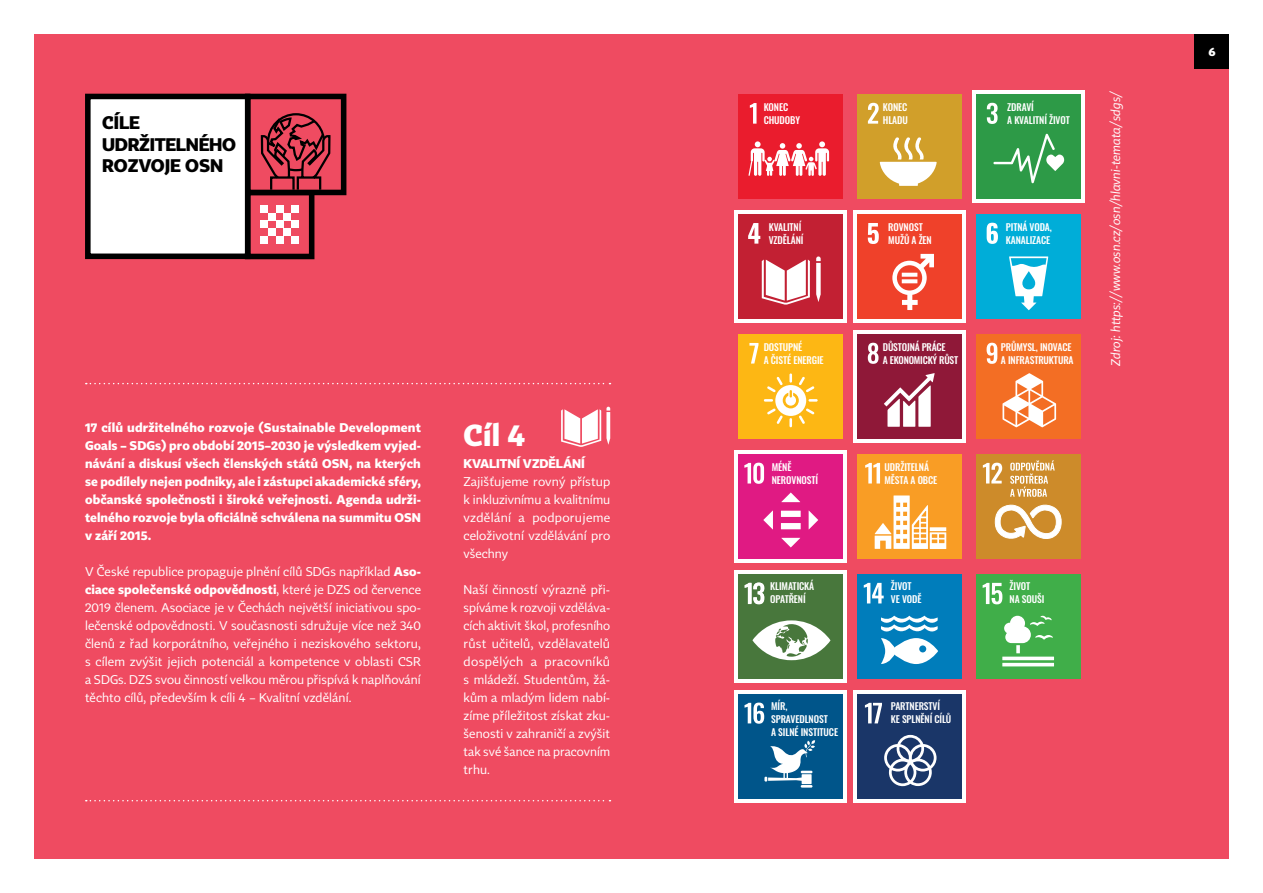
<style>
.page{position:relative;width:1263px;height:893px;background:#fff}
.page>*{position:absolute;margin:0;border:0;box-sizing:border-box;transform-origin:0 0}
.t1{font:700 30px "Tabac Sans";color:#fff}
.t2{font:700 18px/21.6px "Tabac Sans";letter-spacing:-.005em;color:#000}
.t3{font:12.45px/18px "Tabac Sans";letter-spacing:.01em;color:#fff;text-align:justify}
.t4{font:700 12.45px/18px "Tabac Sans";letter-spacing:.005em;color:#fff;text-align:justify}
.t5{font:italic 12.45px "Tabac Sans";letter-spacing:.005em;color:#fff}
.t6{font:700 12px "Tabac Sans";color:#fff}
.t7{font:500 9.6px/13px "Oswald";letter-spacing:-.01em;color:#fff}
.s1{font-weight:700}
</style>
<div class="page">
<div style="left:34px;top:34px;width:1195px;height:825px;background:#ef4b61"></div>
<div style="left:245px;top:190px;width:69px;height:69px;border:6px solid #000"></div>
<div style="left:245px;top:94px;width:101px;height:101px;background:#ef4b61;border:6px solid #000"></div>
<div style="left:85px;top:94px;width:165px;height:165px;background:#fff;border:6px solid #000"></div>
<div style="left:291px;top:205px;width:8px;height:8px;background:#fff"></div>
<div style="left:276px;top:205px;width:7px;height:8px;background:#fff"></div>
<div style="left:261px;top:205px;width:7px;height:8px;background:#fff"></div>
<div style="left:283px;top:213px;width:8px;height:8px;background:#fff"></div>
<div style="left:268px;top:213px;width:8px;height:8px;background:#fff"></div>
<div style="left:291px;top:221px;width:8px;height:7px;background:#fff"></div>
<div style="left:276px;top:221px;width:7px;height:7px;background:#fff"></div>
<div style="left:261px;top:221px;width:7px;height:7px;background:#fff"></div>
<div style="left:283px;top:228px;width:8px;height:8px;background:#fff"></div>
<div style="left:268px;top:228px;width:8px;height:8px;background:#fff"></div>
<div style="left:291px;top:236px;width:8px;height:8px;background:#fff"></div>
<div style="left:276px;top:236px;width:7px;height:8px;background:#fff"></div>
<div style="left:261px;top:236px;width:7px;height:8px;background:#fff"></div>
<div style="left:1195px;top:34px;width:34px;height:34px;background:#000"></div>
<svg style="left:86px;top:800px;width:524px;height:1px"></svg>
<div style="left:853px;top:690px;width:113px;height:113px;background:#fff"></div>
<div style="left:734px;top:690px;width:113px;height:113px;background:#fff"></div>
<div style="left:734px;top:570px;width:113px;height:113px;background:#fff"></div>
<div style="left:734px;top:450px;width:113px;height:113px;background:#fff"></div>
<div style="left:853px;top:330px;width:113px;height:113px;background:#fff"></div>
<div style="left:853px;top:210px;width:113px;height:113px;background:#fff"></div>
<div style="left:972px;top:90px;width:113px;height:113px;background:#fff"></div>
<div style="left:734px;top:210px;width:113px;height:113px;background:#fff"></div>
<svg style="left:86px;top:383px;width:524px;height:1px"></svg>
<svg style="left:260px;top:98px;width:72px;height:94px"></svg>
<div style="left:738px;top:94px;width:105px;height:105px;background:#ea1c2d"></div>
<svg style="left:748px;top:141px;width:81px;height:35px"></svg>
<svg style="left:750px;top:103px;width:6px;height:21px"></svg>
<div style="left:738px;top:454px;width:105px;height:105px;background:#e01a83"></div>
<div style="left:781px;top:523px;width:20px;height:6px;background:#fff"></div>
<div style="left:781px;top:511px;width:20px;height:6px;background:#fff"></div>
<svg style="left:781px;top:492px;width:19px;height:10px"></svg>
<svg style="left:809px;top:511px;width:9px;height:18px"></svg>
<svg style="left:781px;top:538px;width:19px;height:9px"></svg>
<svg style="left:763px;top:510px;width:10px;height:19px"></svg>
<svg style="left:744px;top:463px;width:20px;height:21px"></svg>
<div style="left:857px;top:454px;width:105px;height:105px;background:#f99d25"></div>
<svg style="left:875px;top:495px;width:71px;height:54px"></svg>
<svg style="left:865px;top:463px;width:15px;height:20px"></svg>
<div style="left:976px;top:454px;width:105px;height:105px;background:#cd8b2a"></div>
<svg style="left:994px;top:504px;width:68px;height:35px"></svg>
<svg style="left:983px;top:463px;width:19px;height:20px"></svg>
<svg style="left:1010px;top:460px;width:45px;height:37px"></svg>
<div style="left:738px;top:574px;width:105px;height:105px;background:#48773c"></div>
<svg style="left:752px;top:620px;width:78px;height:40px"></svg>
<svg style="left:744px;top:583px;width:20px;height:21px"></svg>
<div style="left:857px;top:574px;width:105px;height:105px;background:#007dbb"></div>
<svg style="left:881px;top:616px;width:57px;height:48px"></svg>
<svg style="left:864px;top:583px;width:20px;height:20px"></svg>
<div style="left:976px;top:574px;width:105px;height:105px;background:#40ae49"></div>
<hr style="left:1002px;top:657px;width:52px;height:3px;background:#fff">
<hr style="left:1002px;top:663px;width:52px;height:3px;background:#fff">
<svg style="left:1004px;top:616px;width:49px;height:37px"></svg>
<svg style="left:982px;top:583px;width:20px;height:21px"></svg>
<div style="left:738px;top:694px;width:105px;height:105px;background:#00558a"></div>
<svg style="left:764px;top:740px;width:51px;height:48px"></svg>
<svg style="left:744px;top:703px;width:20px;height:21px"></svg>
<div style="left:857px;top:694px;width:105px;height:105px;background:#1a3668"></div>
<svg style="left:884px;top:735px;width:52px;height:51px"></svg>
<svg style="left:865px;top:703px;width:17px;height:20px"></svg>
<div style="left:857px;top:94px;width:105px;height:105px;background:#d19f2a"></div>
<svg style="left:880px;top:137px;width:57px;height:49px"></svg>
<svg style="left:868px;top:103px;width:11px;height:21px"></svg>
<div style="left:976px;top:94px;width:105px;height:105px;background:#2d9a47"></div>
<svg style="left:993px;top:134px;width:71px;height:49px"></svg>
<svg style="left:987px;top:103px;width:10px;height:21px"></svg>
<div style="left:738px;top:214px;width:105px;height:105px;background:#c22033"></div>
<svg style="left:762px;top:260px;width:48px;height:45px"></svg>
<svg style="left:816px;top:256px;width:5px;height:46px"></svg>
<svg style="left:748px;top:223px;width:12px;height:21px"></svg>
<div style="left:857px;top:214px;width:105px;height:105px;background:#ef412a"></div>
<svg style="left:892px;top:254px;width:42px;height:56px"></svg>
<svg style="left:902px;top:273px;width:15px;height:4px"></svg>
<svg style="left:902px;top:279px;width:15px;height:4px"></svg>
<svg style="left:868px;top:223px;width:11px;height:21px"></svg>
<div style="left:976px;top:214px;width:105px;height:105px;background:#00add8"></div>
<svg style="left:1009px;top:256px;width:39px;height:54px"></svg>
<svg style="left:987px;top:223px;width:11px;height:21px"></svg>
<div style="left:738px;top:334px;width:105px;height:105px;background:#fdb714"></div>
<svg style="left:764px;top:373px;width:54px;height:54px"></svg>
<svg style="left:749px;top:343px;width:9px;height:21px"></svg>
<div style="left:857px;top:334px;width:105px;height:105px;background:#8f1838"></div>
<svg style="left:884px;top:373px;width:51px;height:54px"></svg>
<svg style="left:868px;top:343px;width:10px;height:21px"></svg>
<div style="left:976px;top:334px;width:105px;height:105px;background:#f36e24"></div>
<svg style="left:1002px;top:373px;width:54px;height:54px"></svg>
<svg style="left:986px;top:343px;width:11px;height:21px"></svg>
<svg style="left:561px;top:407px;width:49px;height:40px"></svg>
<h2 class="t2" style="left:102px;top:112px;width:59px">CÍLE<br>UDRŽITELN</h2>
<h2 class="t2" style="left:102px;top:134px;width:136px;text-indent:97px">ÉHO<br>ROZVOJE OSN</h2>
<p class="t4" style="left:85px;top:419px;width:338px">17 cílů udržitelného rozvoje (Sustainable Development Goals – SDGs) pro období 2015–2030 je výsledkem vyjed&shy;návání a diskusí všech členských států OSN, na kterých se podílely nejen podniky, ale i zástupci akademické sféry, občanské společnosti i široké veřejnosti. Agenda udrži&shy;telného rozvoje byla oficiálně schválena na summitu OSN v září 2015.</p>
<p class="t3" style="left:85px;top:563px;width:337px">V České republice propaguje plnění cílů SDGs například <span class="s1">Aso&shy;ciace společenské odpovědnosti</span>, které je DZS od července 2019 členem. Asociace je v Čechách největší iniciativou spo&shy;lečenské odpovědnosti. V současnosti sdružuje více než 340 členů z řad korporátního, veřejného i neziskového sektoru, s cílem zvýšit jejich potenciál a kompetence v oblasti CSR a SDGs. DZS svou činností velkou měrou přispívá k naplňování těchto cílů, především k cíli 4 – Kvalitní vzdělání.</p>
<h1 class="t1" style="left:463px;top:416px;width:63px">Cíl 4</h1>
<p class="t4" style="left:463px;top:455px;width:78px">Kvalitní vzdě</p>
<p class="t4" style="left:556px;top:455px;width:30px">lání</p>
<p class="t3" style="left:463px;top:473px;width:148px">Zajišťujeme rovný přístup k inkluzivnímu a kvalitnímu vzdělání a podporujeme celoživotní vzdělávání pro všechny</p>
<p class="t3" style="left:463px;top:581px;width:148px">Naší činností výrazně při&shy;spíváme k rozvoji vzděláva&shy;cích aktivit škol, profesního růst učitelů, vzdělavatelů dospělých a pracovníků s mládeží. Studentům, žá&shy;kům a mladým lidem nabí&shy;zíme příležitost získat zku&shy;šenosti v zahraničí a zvýšit tak své šance na pracovním trhu.</p>
<p class="t7" style="left:764px;top:99px;width:38px">KONEC<br>CHUDOBY</p>
<p class="t7" style="left:883px;top:99px;width:27px">KONEC<br>HLADU</p>
<p class="t7" style="left:1007px;top:99px;width:64px">ZDRAVÍ<br>A KVALITNÍ ŽIVOT</p>
<p class="t7" style="left:769px;top:220px;width:36px">KVALITNÍ<br>VZDĚLÁNÍ</p>
<p class="t7" style="left:888px;top:220px;width:45px">ROVNOST<br>MUŽŮ A ŽEN</p>
<p class="t7" style="left:1006px;top:220px;width:47px">PITNÁ VODA,<br>KANALIZACE</p>
<p class="t7" style="left:764px;top:339px;width:61px">DOSTUPNÉ<br>A ČISTÉ ENERGIE</p>
<p class="t7" style="left:883px;top:339px;width:77px">DŮSTOJNÁ PRÁCE<br>A EKONOMICKÝ RŮST</p>
<p class="t7" style="left:1001px;top:339px;width:74px">PRŮMYSL, INOVACE<br>A INFRASTRUKTURA</p>
<p class="t5" style="left:1108px;top:366px;width:277px;rotate:-90deg">Zdroj: https://www.osn.cz/osn/hlavni-temata/sdgs/</p>
<p class="t7" style="left:772px;top:459px;width:48px">MÉNĚ<br>NEROVNOSTÍ</p>
<p class="t7" style="left:884px;top:459px;width:54px">UDRŽITELNÁ<br>MĚSTA A OBCE</p>
<p class="t7" style="left:770px;top:579px;width:46px">KLIMATICKÁ<br>OPATŘENÍ</p>
<p class="t7" style="left:891px;top:579px;width:32px">ŽIVOT<br>VE VODĚ</p>
<p class="t7" style="left:1010px;top:579px;width:36px">ŽIVOT<br>NA SOUŠI</p>
<p class="t7" style="left:892px;top:579px;width:32px">ŽIVOT<br>VE VODĚ</p>
<p class="t7" style="left:771px;top:699px;width:68px">MÍR,<br>SPRAVEDLNOST<br>A SILNÉ INSTITUCE</p>
<p class="t7" style="left:772px;top:699px;width:68px">MÍR,<br>SPRAVEDLNOST<br>A SILNÉ INSTITUCE</p>
<p class="t7" style="left:891px;top:699px;width:62px">PARTNERSTVÍ<br>KE SPLNĚNÍ CÍLŮ</p>
<p class="t6" style="left:1208px;top:44px;width:9px">6</p>
</div>
